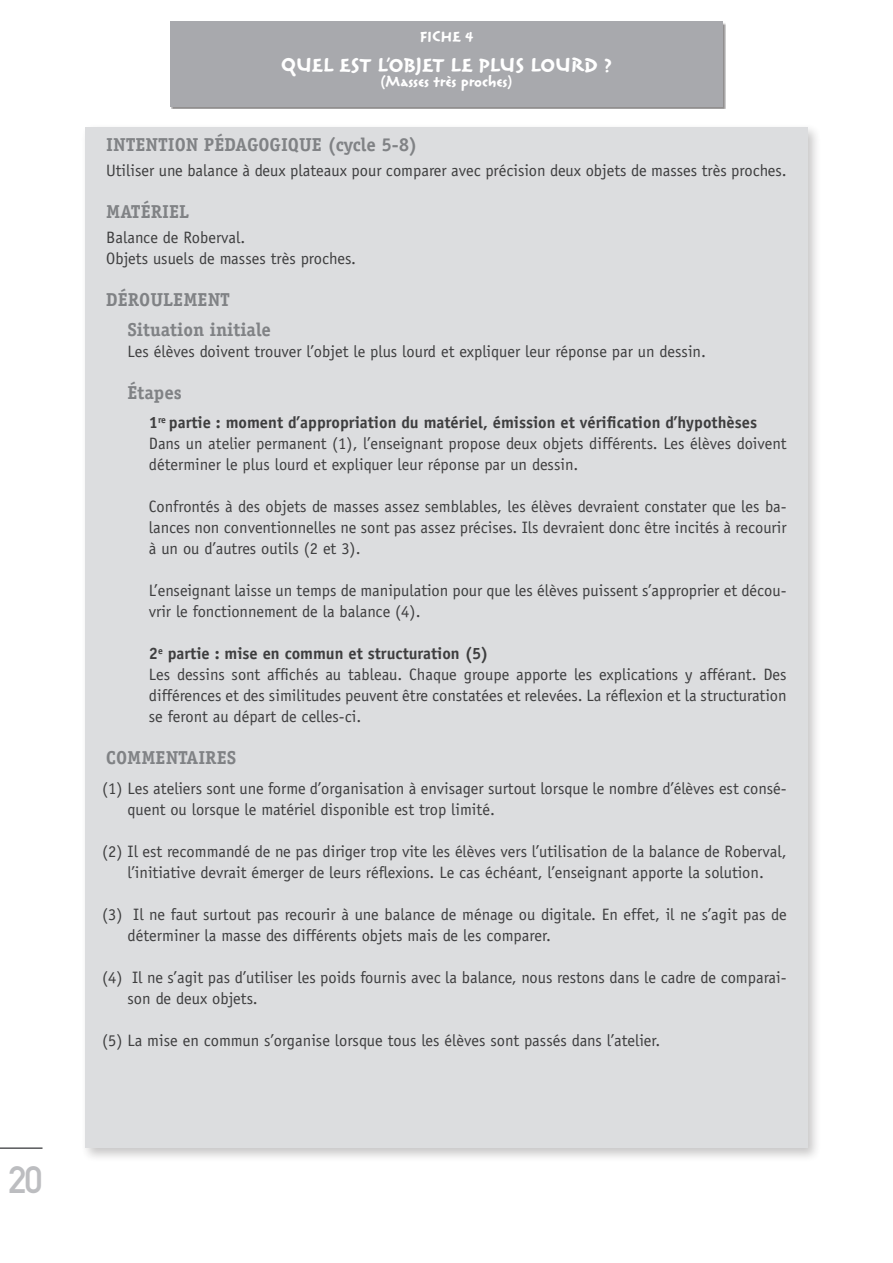
<style>
.page{position:relative;width:893px;height:1263px;background:#fff}
.page>*{position:absolute;margin:0;border:0;box-sizing:border-box;transform-origin:0 0}
.t1{font:37.5px "DIN Mittelschrift";color:#bcbdc0}
.t2{font:24px "Reliq Std Bold Active";color:#fff}
.PARTIE_3_1_1{font:700 18.75px "Officina Serif";color:#808285}
.TITRE_3_1_1_1{font:700 18.75px "Officina Serif";color:#808285}
.t3{font:18px "Reliq Std Bold Active";color:#fff}
.PARTIE_3_1_1-2{font:16.5px/21px "Officina Sans";color:#3e3e3f}
.PARTIES{font:16.5px/21px "Officina Sans";color:#3e3e3f}
.PARTIES-2{font:700 16.5px "Officina Sans";color:#3e3e3f}
.TITRE_3_1_1_1-2{font:16.5px "Officina Sans";color:#3e3e3f}
</style>
<div class="page">
<hr style="left:0;top:1147px;width:43px;height:2px;background:#57585a">
<div style="left:80px;top:123px;width:741px;height:1038px;background:#231f20;opacity:.25"></div>
<div style="left:85px;top:128px;width:723px;height:1020px;background:#dcdddf"></div>
<div style="left:172px;top:23px;width:554px;height:86px;background:#231f20;opacity:.5"></div>
<div style="left:170px;top:21px;width:553px;height:85px;background:#a8a9ad"></div>
<h1 class="t1" style="left:8px;top:1158px;width:36px">20</h1>
<p class="t3" style="left:420px;top:28px;width:55px">FICHE 4</p>
<p class="t2" style="left:281px;top:53px;width:333px">QUEL EST L’OBJET LE PLUS LOURD ?</p>
<p class="t3" style="left:381px;top:73px;width:133px">(Masses très proches)</p>
<p class="PARTIE_3_1_1" style="left:106px;top:133px;width:313px">INTENTION PÉDAGOGIQUE (cycle 5-8)</p>
<p class="PARTIE_3_1_1-2" style="left:106px;top:160px;width:682px">Utiliser une balance à deux plateaux pour comparer avec précision deux objets de masses très proches.</p>
<p class="PARTIE_3_1_1" style="left:106px;top:200px;width:85px">MATÉRIEL</p>
<p class="PARTIE_3_1_1-2" style="left:106px;top:227px;width:141px">Balance de Roberval.</p>
<p class="PARTIE_3_1_1-2" style="left:106px;top:248px;width:251px">Objets usuels de masses très proches.</p>
<p class="PARTIE_3_1_1" style="left:106px;top:288px;width:125px">DÉROULEMENT</p>
<p class="TITRE_3_1_1_1" style="left:128px;top:318px;width:145px">Situation initiale</p>
<p class="TITRE_3_1_1_1-2" style="left:128px;top:342px;width:580px">Les élèves doivent trouver l’objet le plus lourd et expliquer leur réponse par un dessin.</p>
<p class="TITRE_3_1_1_1" style="left:128px;top:381px;width:56px">Étapes</p>
<p class="PARTIES-2" style="left:149px;top:412px;width:610px">1<sup>re</sup> partie : moment d’appropriation du matériel, émission et vérification d’hypothèses</p>
<p class="PARTIES" style="left:149px;top:433px;width:639px">Dans un atelier permanent (1), l’enseignant propose deux objets différents. Les élèves doivent déterminer le plus lourd et expliquer leur réponse par un dessin.</p>
<p class="PARTIES" style="left:149px;top:496px;width:639px;text-align:justify">Confrontés à des objets de masses assez semblables, les élèves devraient constater que les ba&shy;lances non conventionnelles ne sont pas assez précises. Ils devraient donc être incités à recourir à un ou d’autres outils (2 et 3).</p>
<p class="PARTIES" style="left:149px;top:580px;width:639px">L’enseignant laisse un temps de manipulation pour que les élèves puissent s’approprier et décou&shy;vrir le fonctionnement de la balance (4).</p>
<p class="PARTIES-2" style="left:149px;top:643px;width:341px">2<sup>e</sup> partie : mise en commun et structuration (5)</p>
<p class="PARTIES" style="left:149px;top:664px;width:639px;text-align:justify">Les dessins sont affichés au tableau. Chaque groupe apporte les explications y afférant. Des différences et des similitudes peuvent être constatées et relevées. La réflexion et la structuration se feront au départ de celles-ci.</p>
<p class="PARTIE_3_1_1" style="left:106px;top:746px;width:131px">COMMENTAIRES</p>
<p class="PARTIE_3_1_1-2" style="left:128px;top:778px;width:661px;text-indent:-26px">(1) Les ateliers sont une forme d’organisation à envisager surtout lorsque le nombre d’élèves est consé&shy;quent ou lorsque le matériel disponible est trop limité.</p>
<p class="PARTIE_3_1_1-2" style="left:102px;top:841px;width:686px;text-align:center">(2) Il est recommandé de ne pas diriger trop vite les élèves vers l’utilisation de la balance de Roberval, l’initiative devrait émerger de leurs réflexions. Le cas échéant, l’enseignant apporte la solution.</p>
<p class="PARTIE_3_1_1-2" style="left:128px;top:904px;width:661px;text-indent:-26px">(3) Il ne faut surtout pas recourir à une balance de ménage ou digitale. En effet, il ne s’agit pas de déterminer la masse des différents objets mais de les comparer.</p>
<p class="PARTIE_3_1_1-2" style="left:128px;top:967px;width:661px;text-indent:-26px">(4) Il ne s’agit pas d’utiliser les poids fournis avec la balance, nous restons dans le cadre de comparai&shy;son de deux objets.</p>
<p class="PARTIE_3_1_1-2" style="left:102px;top:1030px;width:560px">(5) La mise en commun s’organise lorsque tous les élèves sont passés dans l’atelier.</p>
</div>
